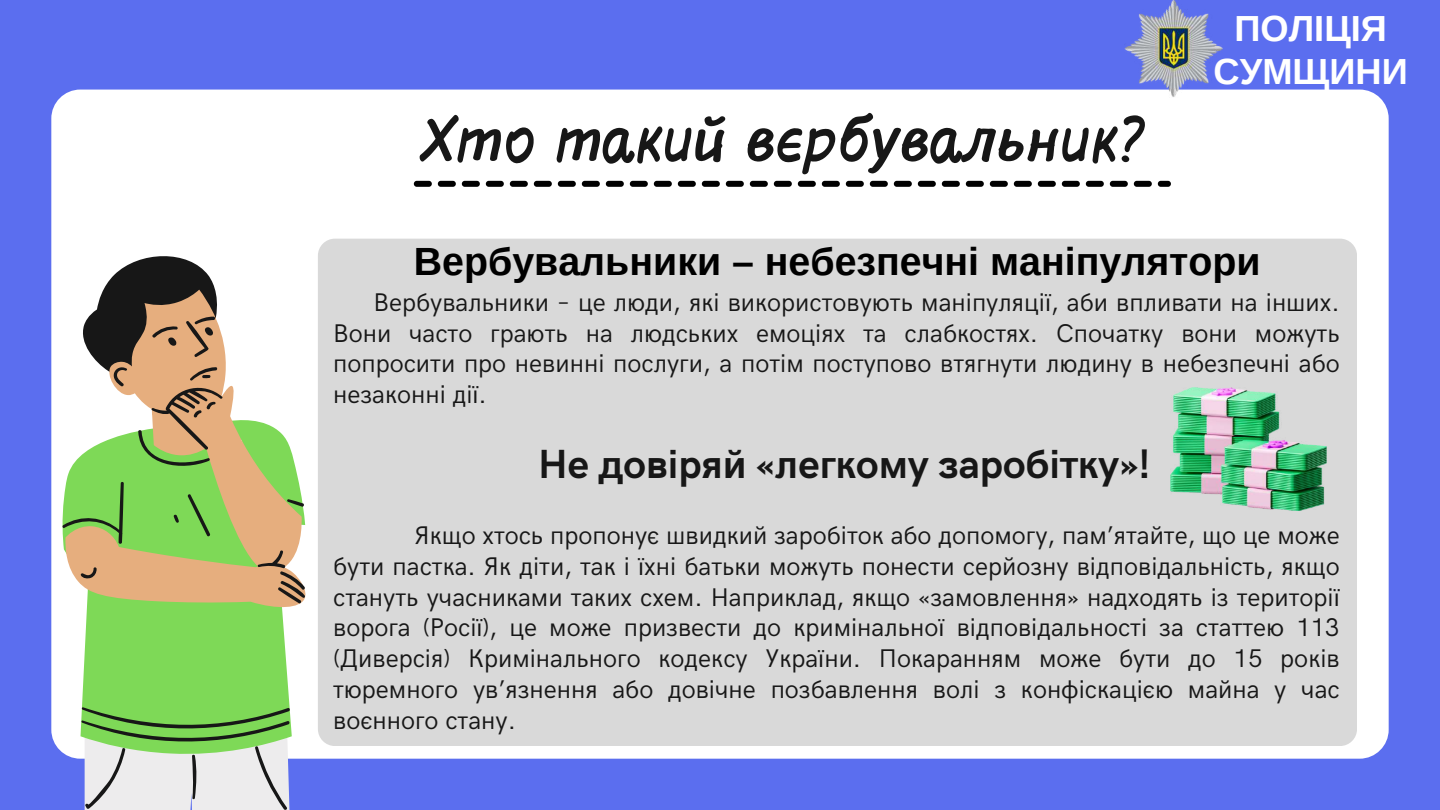
<style>
.page{position:relative;width:1440px;height:810px;background:#5b6eef}
.page>*{position:absolute;margin:0;border:0;box-sizing:border-box;transform-origin:0 0}
.t1{font:700 63.6px "Flow";color:#171717}
.t2{font:700 40.8px "HK Grotesk";color:#171717}
.t3{font:700 39.3px "Arimo";color:#000}
.t4{font:700 36.3px/43.5px "Arimo";color:#fff;text-align:center}
.t5{font:25.6px/30.8px "HK Grotesk";color:#171717}
</style>
<div class="page">
<div style="left:51px;top:90px;width:1338px;height:669px;background:#fff;border-radius:29px"></div>
<svg style="left:414px;top:181px;width:757px;height:6px"></svg>
<div style="left:318px;top:239px;width:1039px;height:507px;background:#d9d9d9;border-radius:17px"></div>
<svg style="left:103px;top:250px;width:230px;height:509px"></svg>
<svg style="left:88px;top:290px;width:220px;height:140px"></svg>
<svg style="left:83px;top:317px;width:223px;height:113px"></svg>
<svg style="left:168px;top:327px;width:45px;height:19px"></svg>
<svg style="left:62px;top:430px;width:267px;height:380px"></svg>
<img style="left:1125px;top:0;width:97px;height:97px">
<img style="left:1171px;top:387px;width:156px;height:124px">
<h1 class="t1" style="left:422px;top:113px;width:724px">Хто такий вєрбувальник?</h1>
<h3 class="t4" style="left:1214px;top:6px;width:196px">ПОЛІЦІЯ<br>СУМЩИНИ</h3>
<h3 class="t3" style="left:414px;top:239px;width:848px">Вербувальники – небезпечні маніпулятори</h3>
<p class="t5" style="left:333px;top:288px;width:1008px;text-indent:40px">Вербувальники – це люди, які використовують маніпуляції, аби впливати на інших.<br>Вони часто грають на людських емоціях та слабкостях. Спочатку вони можуть попросити про невинні послуги, а потім поступово втягнути людину в небезпечні або незаконні дії.</p>
<h2 class="t2" style="left:538px;top:442px;width:614px">Не довіряй «легкому заробітку»!</h2>
<p class="t5" style="left:333px;top:521px;width:1008px;text-indent:81px">Якщо хтось пропонує ш видкий заробіток або допомогу, пам’ятайте, що це може бути пастка. Як діти, так і їхні батьки можуть понести серйозну відповідальність, якщо стануть учасни ками таких схем. Нап ри клад, якщо «замовлення» надходять із території ворога (Росії), це може призвести до кримінальної відповідальності за статтею 113 (Ди версія) Кри мінального кодексу України . Покаранням може бути до 15 років тюремного ув’язнення або довічне позбавлення волі з конфіскацією май на у час воєнного стану.</p>
</div>
